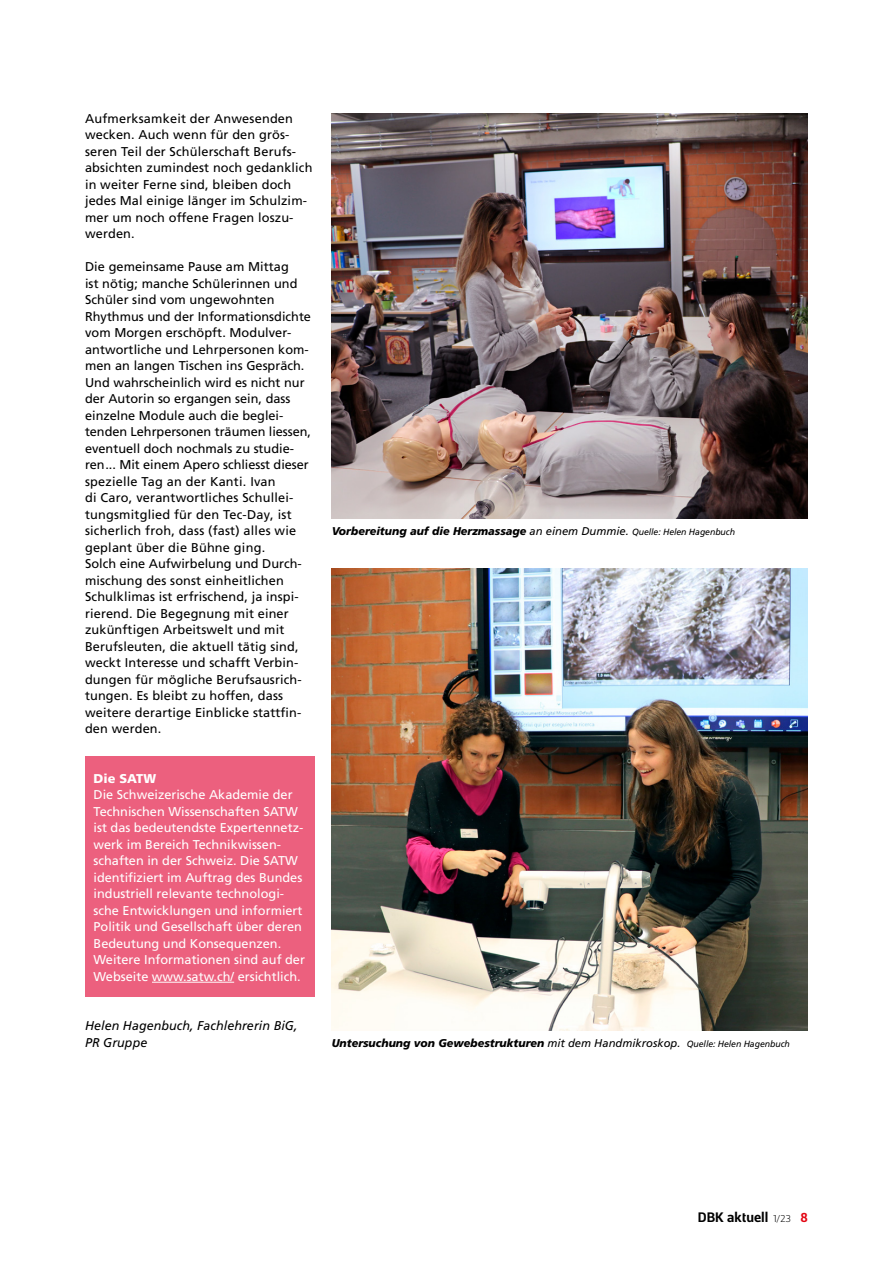
<style>
.page{position:relative;width:893px;height:1263px;background:#fff}
.page>*{position:absolute;margin:0;border:0;box-sizing:border-box;transform-origin:0 0}
.t1{font:700 13.5px "Centuma";color:#000}
.t2{font:12.75px/16.5px "Frutiger LT Pro";letter-spacing:.01em;color:#000}
.t3{font:12.75px/16.5px "Frutiger LT Pro";color:#fff}
.t4{font:italic 12.75px/16.5px "Frutiger LT Pro";letter-spacing:.005em;color:#000}
.t5{font:900 12.75px "Frutiger LT Pro";color:#fff}
.t6{font:italic 900 11.25px "Frutiger LT Pro";color:#000}
.s1{font-weight:400}
.s2{font-weight:400;font-size:9px}
.s3{font-weight:300;font-size:9.75px}
.s4{font-size:12.75px;color:#e30613}
</style>
<div class="page">
<img style="left:332px;top:568px;width:476px;height:462px">
<img style="left:332px;top:114px;width:476px;height:405px">
<div style="left:85px;top:756px;width:230px;height:241px;background:#ec607e"></div>
<hr style="left:152px;top:982px;width:82px;height:1px;background:#fff">
<p class="t2" style="left:85px;top:110px;width:229px">Aufmerksamkeit der Anwesenden wecken. Auch wenn für den grös&shy;seren Teil der Schülerschaft Berufs&shy;absichten zumindest noch gedanklich in weiter Ferne sind, bleiben doch jedes Mal einige länger im Schulzim&shy;mer um noch offene Fragen loszu&shy;werden.</p>
<p class="t2" style="left:85px;top:259px;width:227px">Die gemeinsame Pause am Mittag<br>ist nötig; manche Schülerinnen und Schüler sind vom ungewohnten Rhythmus und der Informationsdichte vom Morgen erschöpft. Modulver&shy;antwortliche und Lehrpersonen kom&shy;men an langen Tischen ins Gespräch.<br>Und wahrscheinlich wird es nicht nur der Autorin so ergangen sein, dass einzelne Module auch die beglei&shy;tenden Lehrpersonen träumen liessen, eventuell doch nochmals zu studie&shy;ren... Mit einem Apero schliesst dieser spezielle Tag an der Kanti. Ivan<br>di Caro, verantwortliches Schullei&shy;tungsmitglied für den Tec-Day, ist sicherlich froh, dass (fast) alles wie geplant über die Bühne ging.<br>Solch eine Aufwirbelung und Durch&shy;mischung des sonst einheitlichen Schulklimas ist erfrischend, ja inspi&shy;rierend. Die Begegnung mit einer zukünftigen Arbeitswelt und mit Berufsleuten, die aktuell tätig sind, weckt Interesse und schafft Verbin&shy;dungen für mögliche Berufsausrich&shy;tungen. Es bleibt zu hoffen, dass weitere derartige Einblicke stattfin&shy;den werden.</p>
<p class="t5" style="left:94px;top:771px;width:64px">Die SATW</p>
<p class="t3" style="left:94px;top:787px;width:213px">Die Schweizerische Akademie der Technischen Wissenschaften SATW ist das bedeutendste Expertennetz&shy;werk im Bereich Technikwissen&shy;schaften in der Schweiz. Die SATW identifiziert im Auftrag des Bundes industriell relevante technologi&shy;sche Entwicklungen und informiert Politik und Gesellschaft über deren Bedeutung und Konsequenzen.<br>Weitere Informationen sind auf der Webseite www.satw.ch/ ersichtlich.</p>
<p class="t4" style="left:85px;top:1018px;width:214px">Helen Hagenbuch, Fachlehrerin BiG,<br>PR Gruppe</p>
<p class="t6" style="left:332px;top:525px;width:405px">Vorbereitung auf die Herzmassage <span class="s1">an einem Dummie.</span> <span class="s2">Quelle: Helen Hagenbuch</span></p>
<p class="t6" style="left:332px;top:1036px;width:460px">Untersuchung von Gewebestrukturen <span class="s1">mit dem Handmikroskop.</span> <span class="s2">Quelle: Helen Hagenbuch</span></p>
<p class="t1" style="left:698px;top:1208px;width:112px">DBK aktuell <span class="s3">1/23</span> <span class="s4">8</span></p>
</div>
